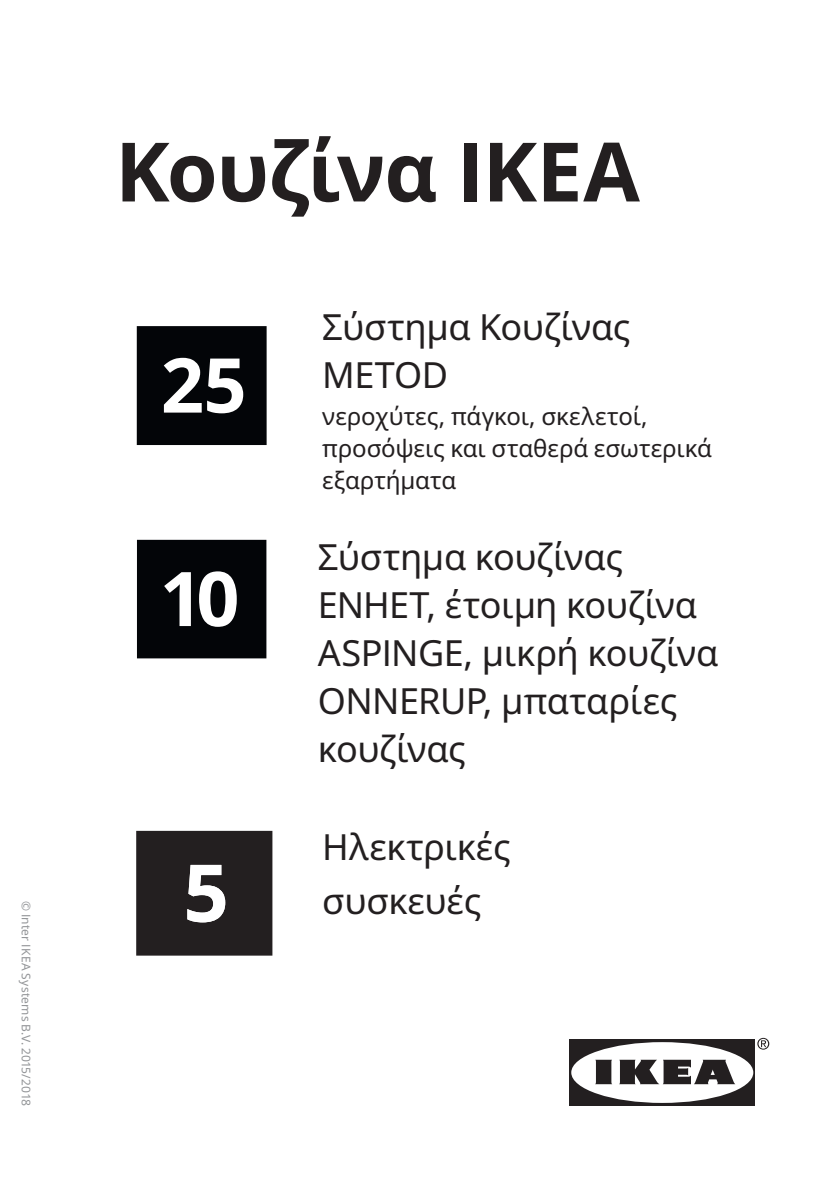
<style>
.page{position:relative;width:840px;height:1191px;background:#fff}
.page>*{position:absolute;margin:0;border:0;box-sizing:border-box;transform-origin:0 0}
.t1{font:700 82px "Noto IKEA Latin";letter-spacing:-.015em;color:#231f20}
.t2{font:36px/48px "Noto IKEA Latin";letter-spacing:-.01em;color:#231f20}
.t3{font:24px/32px "Noto IKEA Latin";letter-spacing:-.005em;color:#231f20}
.t4{font:12px "Noto IKEA Latin";letter-spacing:.015em;color:#939598}
</style>
<div class="page">
<div style="left:569px;top:1039px;width:185px;height:67px;background:#231f20"></div>
<div style="left:571px;top:1042px;width:181px;height:61px;background:#fff;border-radius:50%"></div>
<svg style="left:757px;top:1037px;width:11px;height:12px"></svg>
<svg style="left:595px;top:1059px;width:17px;height:25px"></svg>
<svg style="left:619px;top:1059px;width:116px;height:25px"></svg>
<svg style="left:137px;top:540px;width:129px;height:118px;background:#232527"></svg>
<svg style="left:137px;top:326px;width:129px;height:119px;background:#28292c"></svg>
<svg style="left:136px;top:831px;width:136px;height:124px;background:#353132"></svg>
<p class="t4" style="left:35px;top:901px;width:206px;rotate:90deg">© Inter IKEA Systems B.V. 2015/2018</p>
<h1 class="t1" style="left:115px;top:114px;width:526px">Κουζίνα IKEA</h1>
<p class="t2" style="left:322px;top:301px;width:309px">Σύστημα Κουζίνας<br>METOD</p>
<p class="t3" style="left:322px;top:400px;width:391px">νεροχύτες, πάγκοι, σκελετοί, προσόψεις και σταθερά εσωτερικά εξαρτήματα</p>
<p class="t2" style="left:317px;top:532px;width:402px">Σύστημα κουζίνας<br>ΕΝΗΕΤ, έτοιμη κουζίνα<br>ASPINGE, μικρή κουζίνα<br>ONNERUP, μπαταρίες κουζίνας</p>
<p class="t2" style="left:322px;top:819px;width:190px;line-height:53.6px">Ηλεκτρικές συσκευές</p>
</div>
